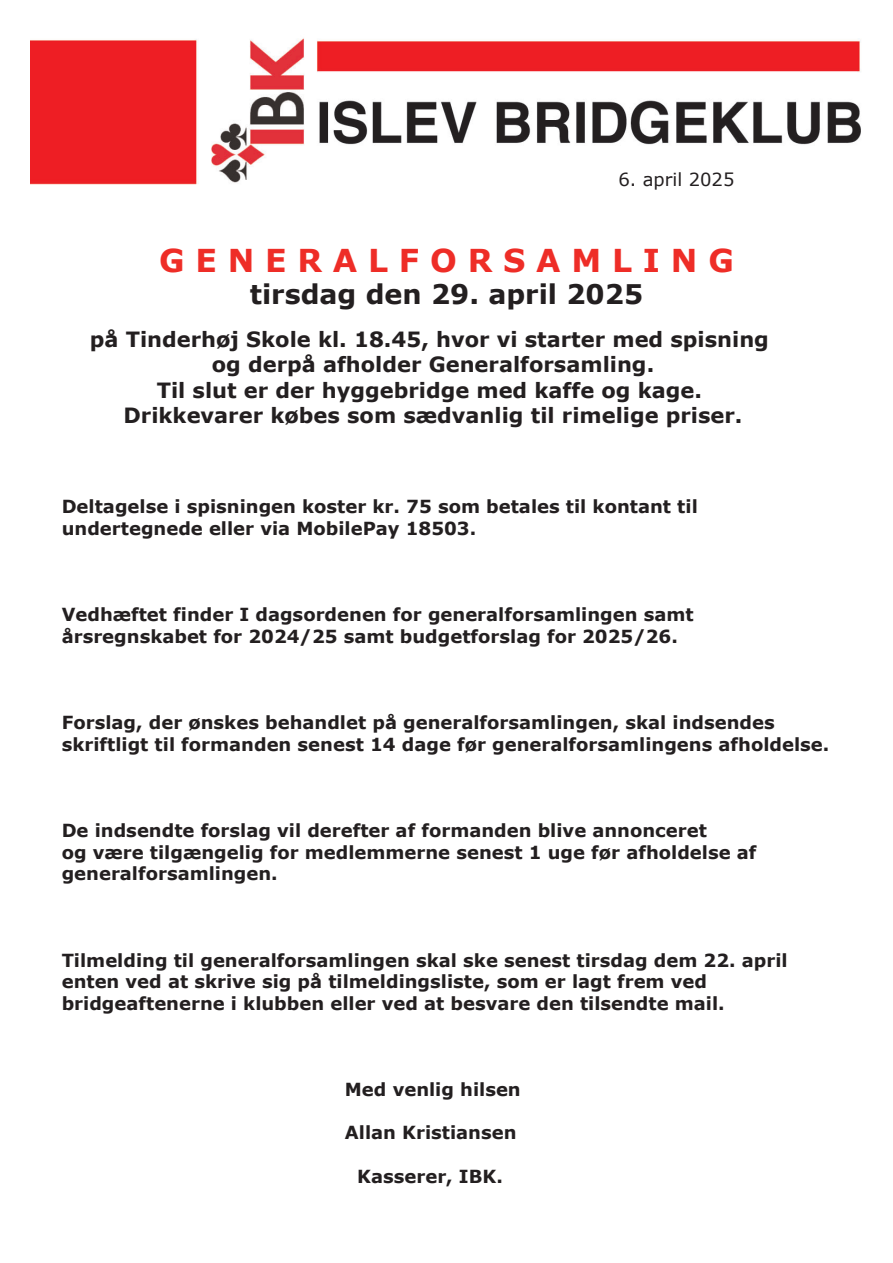
<style>
.page{position:relative;width:893px;height:1263px;background:#fff}
.page>*{position:absolute;margin:0;border:0;box-sizing:border-box;transform-origin:0 0}
.t1{font:700 31.5px "Verdana";color:#ee2d27}
.t2{font:700 27px "Verdana";color:#231f20}
.t3{font:700 21px/25.2px "Verdana";color:#231f20;text-align:center}
.t4{font:700 18px/21.6px "Verdana";color:#231f20}
.t5{font:18px "Verdana";color:#231f20}
</style>
<div class="page">
<img style="left:30px;top:38px;width:831px;height:147px">
<p class="t5" style="left:618px;top:167px;width:118px">6. april 2025</p>
<h1 class="t1" style="left:159px;top:238px;width:576px">G E N E R A L F O R S A M L I N G</h1>
<h2 class="t2" style="left:250px;top:275px;width:395px">tirsdag den 29. april 2025</h2>
<p class="t3" style="left:90px;top:326px;width:681px">på Tinderhøj Skole kl. 18.45, hvor vi starter med spisning og derpå afholder Generalforsamling.<br>Til slut er der hyggebridge med kaffe og kage.<br>Drikkevarer købes som sædvanlig til rimelige priser.</p>
<p class="t4" style="left:62px;top:495px;width:638px">Deltagelse i spisningen koster kr. 75 som betales til kontant til undertegnede eller via MobilePay 18503.</p>
<p class="t4" style="left:62px;top:603px;width:633px">Vedhæftet finder I dagsordenen for generalforsamlingen samt årsregnskabet for 2024/25 samt budgetforslag for 2025/26.</p>
<p class="t4" style="left:62px;top:711px;width:769px">Forslag, der ønskes behandlet på generalforsamlingen, skal indsendes skriftligt til formanden senest 14 dage før generalforsamlingens afholdelse.</p>
<p class="t4" style="left:62px;top:819px;width:696px">De indsendte forslag vil derefter af formanden blive annonceret<br>og være tilgængelig for medlemmerne senest 1 uge før afholdelse af generalforsamlingen.</p>
<p class="t4" style="left:62px;top:949px;width:727px">Tilmelding til generalforsamlingen skal ske senest tirsdag dem 22. april enten ved at skrive sig på tilmeldingsliste, som er lagt frem ved bridgeaftenerne i klubben eller ved at besvare den tilsendte mail.</p>
<p class="t4" style="left:345px;top:1078px;width:177px">Med venlig hilsen</p>
<p class="t4" style="left:345px;top:1122px;width:173px">Allan Kristiansen</p>
<p class="t4" style="left:357px;top:1165px;width:147px">Kasserer, IBK.</p>
</div>
